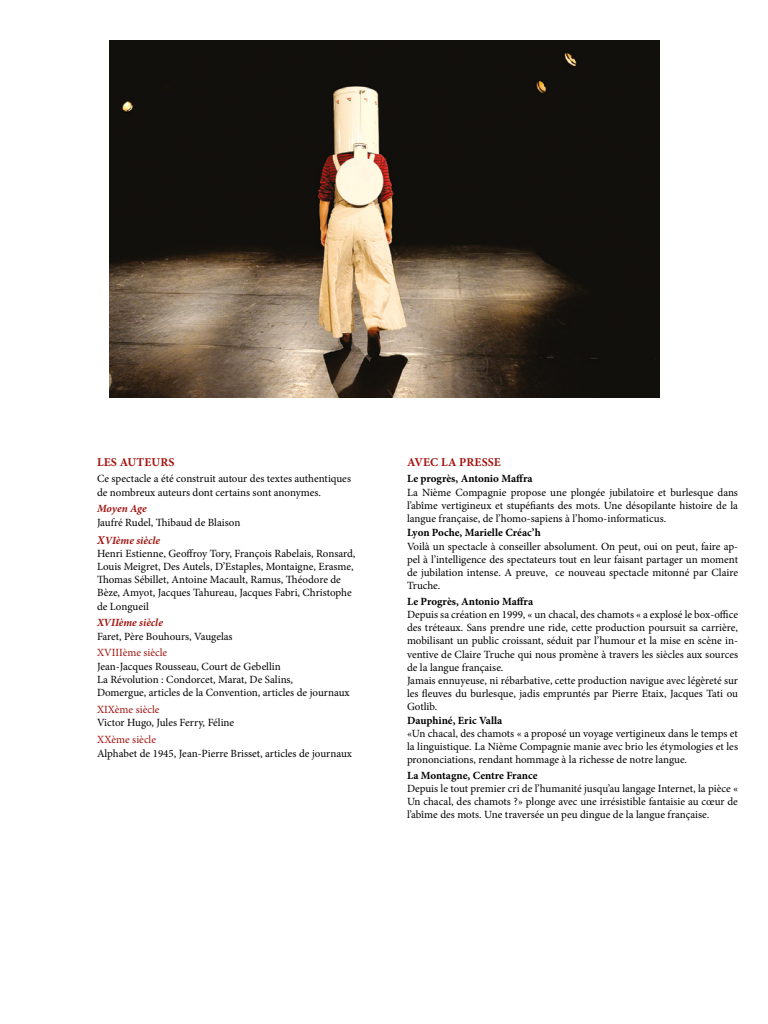
<style>
.page{position:relative;width:768px;height:1024px;background:#fff}
.page>*{position:absolute;margin:0;border:0;box-sizing:border-box;transform-origin:0 0}
.t1{font:700 12px "Minion Pro";letter-spacing:.01em;color:#a3120c}
.t2{font:11px/13.2px "Minion Pro";color:#000;text-align:justify}
.t3{font:700 11px "Minion Pro";color:#000}
.t4{font:11px "Minion Pro";color:#a01510}
.t5{font:italic 700 11px "Minion Pro";color:#a01510}
.s1{font-size:12px}
</style>
<div class="page">
<img style="left:109px;top:41px;width:550px;height:357px">
<p class="t1" style="left:97px;top:453px;width:79px">LES AUTEURS</p>
<p class="t2" style="left:97px;top:472px;width:256px">Ce spectacle a été construit autour des textes authentiques</p>
<p class="t2" style="left:97px;top:486px;width:226px">de nombreux auteurs dont certains sont anonymes.</p>
<p class="t5" style="left:97px;top:501px;width:51px">Moyen Age</p>
<p class="t2" style="left:97px;top:516px;width:145px">Jaufré Rudel, Thibaud de Blaison</p>
<p class="t5" style="left:97px;top:532px;width:65px"><span class="s1">X</span>VIème siècle</p>
<p class="t2" style="left:97px;top:547px;width:260px">Henri Estienne, Geoffroy Tory, François Rabelais, Ronsard,</p>
<p class="t2" style="left:97px;top:560px;width:258px">Louis Meigret, Des Autels, D’Estaples, Montaigne, Erasme,</p>
<p class="t2" style="left:97px;top:573px;width:245px">Thomas Sébillet, Antoine Macault, Ramus, Théodore de</p>
<p class="t2" style="left:97px;top:586px;width:256px">Bèze, Amyot, Jacques Tahureau, Jacques Fabri, Christophe</p>
<p class="t2" style="left:97px;top:600px;width:53px">de Longueil</p>
<p class="t5" style="left:97px;top:615px;width:67px">XVIIème siècle</p>
<p class="t2" style="left:97px;top:630px;width:137px">Faret, Père Bouhours, Vaugelas</p>
<p class="t4" style="left:97px;top:645px;width:72px">XVIIIème siècle</p>
<p class="t2" style="left:97px;top:660px;width:185px">Jean-Jacques Rousseau, Court de Gebellin</p>
<p class="t2" style="left:97px;top:673px;width:198px">La Révolution : Condorcet, Marat, De Salins,</p>
<p class="t2" style="left:97px;top:686px;width:254px">Domergue, articles de la Convention, articles de journaux</p>
<p class="t4" style="left:97px;top:702px;width:64px">XIXème siècle</p>
<p class="t2" style="left:97px;top:716px;width:139px">Victor Hugo, Jules Ferry, Féline</p>
<p class="t4" style="left:97px;top:732px;width:61px">XXème siècle</p>
<p class="t2" style="left:97px;top:747px;width:257px">Alphabet de 1945, Jean-Pierre Brisset, articles de journaux</p>
<p class="t1" style="left:407px;top:453px;width:95px">AVEC LA PRESSE</p>
<p class="t3" style="left:407px;top:471px;width:127px">Le progrès, Antonio Maffra</p>
<p class="t2" style="left:407px;top:486px;width:333px">La Nième Compagnie propose une plongée jubilatoire et burlesque dans l’abîme vertigineux et stupéfiants des mots. Une désopilante histoire de la langue française, de l’homo-sapiens à l’homo-informaticus.</p>
<p class="t3" style="left:407px;top:525px;width:135px">Lyon Poche, Marielle Créac’h</p>
<p class="t2" style="left:407px;top:540px;width:333px">Voilà un spectacle à conseiller absolument. On peut, oui on peut, faire ap&shy;pel à l’intelligence des spectateurs tout en leur faisant partager un moment de jubilation intense. A preuve, ce nouveau spectacle mitonné par Claire Truche.</p>
<p class="t3" style="left:407px;top:593px;width:128px">Le Progrès, Antonio Maffra</p>
<p class="t2" style="left:407px;top:608px;width:333px">Depuis sa création en 1999, « un chacal, des chamots « a explosé le box-office des tréteaux. Sans prendre une ride, cette production poursuit sa carrière, mobilisant un public croissant, séduit par l’humour et la mise en scène in&shy;ventive de Claire Truche qui nous promène à travers les siècles aux sources de la langue française.</p>
<p class="t2" style="left:407px;top:674px;width:333px">Jamais ennuyeuse, ni rébarbative, cette production navigue avec légèreté sur les fleuves du burlesque, jadis empruntés par Pierre Etaix, Jacques Tati ou Gotlib.</p>
<p class="t3" style="left:407px;top:712px;width:97px">Dauphiné, Eric Valla</p>
<p class="t2" style="left:407px;top:727px;width:333px">«Un chacal, des chamots « a proposé un voyage vertigineux dans le temps et la linguistique. La Nième Compagnie manie avec brio les étymologies et les prononciations, rendant hommage à la richesse de notre langue.</p>
<p class="t3" style="left:407px;top:767px;width:132px">La Montagne, Centre France</p>
<p class="t2" style="left:407px;top:782px;width:333px">Depuis le tout premier cri de l’humanité jusqu’au langage Internet, la pièce « Un chacal, des chamots ?» plonge avec une irrésistible fantaisie au cœur de l’abîme des mots. Une traversée un peu dingue de la langue française.</p>
</div>
